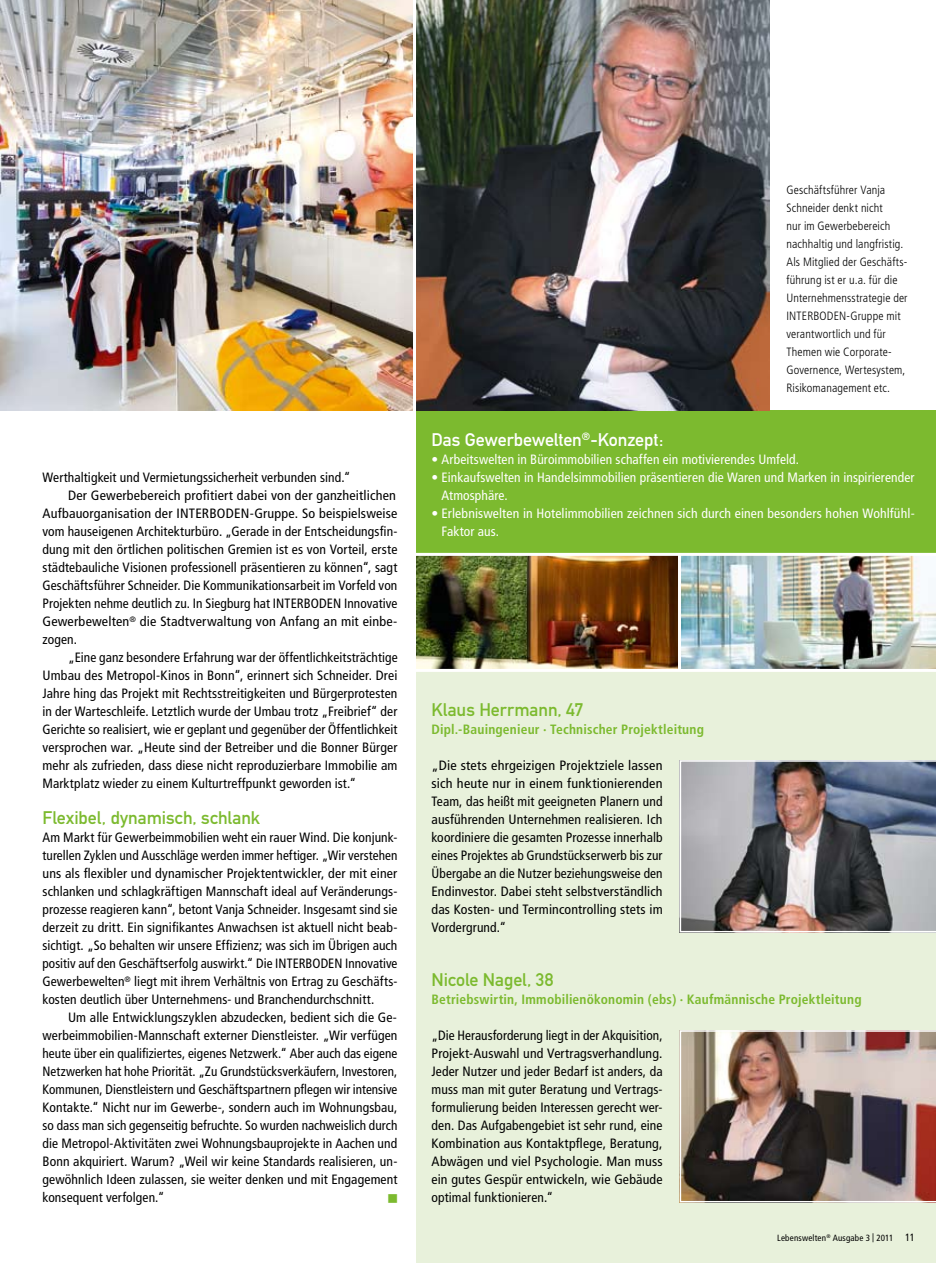
<style>
.page{position:relative;width:936px;height:1263px;background:#fff}
.page>*{position:absolute;margin:0;border:0;box-sizing:border-box;transform-origin:0 0}
.t1{font:18px "DIN Mittelschrift Alternate";color:#7cba2f}
.t2{font:18px "DIN Mittelschrift Alternate";letter-spacing:-.005em;color:#fff}
.t3{font:15px "Wingdings";color:#7cba2f}
.t4{font:condensed 13.5px/18px "Frutiger";letter-spacing:.01em;color:#000;text-align:justify}
.t5{font:condensed 13.5px/18px "Frutiger";letter-spacing:.01em;color:#000;text-align:justify;scale:1.05 1}
.t6{font:condensed 13.5px/18px "Frutiger";letter-spacing:.005em;color:#fff}
.t7{font:700 condensed 13.5px "Frutiger";letter-spacing:.015em;color:#7cba2f}
.t8{font:condensed 13.5px "Frutiger";letter-spacing:.01em;color:#000;scale:1.04 1}
.t9{font:300 condensed 12px/18px "Frutiger";letter-spacing:.01em;color:#000}
.t10{font:condensed 9px "Frutiger";letter-spacing:.02em;color:#000}
.s1{font-size:10.5px}
</style>
<div class="page">
<img style="left:0;top:0;width:769px;height:410px">
<img style="left:416px;top:556px;width:519px;height:113px">
<div style="left:414px;top:410px;width:521px;height:144px;background:#7cba2f"></div>
<div style="left:414px;top:670px;width:521px;height:593px;background:#e8f1db"></div>
<img style="left:679px;top:760px;width:256px;height:172px">
<img style="left:679px;top:1030px;width:256px;height:172px">
<hr style="left:678px;top:554px;width:3px;height:116px;background:#fff">
<hr style="left:413px;top:0;width:3px;height:1263px;background:#fff">
<hr style="left:414px;top:553px;width:521px;height:3px;background:#fff">
<hr style="left:414px;top:669px;width:521px;height:3px;background:#fff">
<p class="t4" style="left:43px;top:469px;width:309px">Werthaltigkeit und Vermietungssicherheit verbunden sind.“</p>
<p class="t5" style="left:68px;top:487px;width:314px">Der Gewerbebereich profitiert dabei von der ganzheitlichen</p>
<p class="t8" style="left:43px;top:506px;width:343px">Aufbauorganisation der INTERBODEN-Gruppe. So beispielsweise</p>
<p class="t4" style="left:43px;top:523px;width:356px">vom hauseigenen Architekturbüro. „Gerade in der Entscheidungsfin-</p>
<p class="t4" style="left:43px;top:541px;width:356px">dung mit den örtlichen politischen Gremien ist es von Vorteil, erste</p>
<p class="t4" style="left:43px;top:559px;width:356px">städtebauliche Visionen professionell präsentieren zu können“, sagt</p>
<p class="t4" style="left:43px;top:577px;width:356px">Geschäftsführer Schneider. Die Kommunikationsarbeit im Vorfeld von</p>
<p class="t4" style="left:43px;top:595px;width:356px">Projekten nehme deutlich zu. In Siegburg hat INTERBODEN Innovative</p>
<p class="t5" style="left:43px;top:613px;width:339px">Gewerbewelten<sup>®</sup> die Stadtverwaltung von Anfang an mit einbe-</p>
<p class="t4" style="left:43px;top:631px;width:36px">zogen.</p>
<p class="t4" style="left:68px;top:649px;width:331px">„Eine ganz besondere Erfahrung war der öffentlichkeitsträchtige</p>
<p class="t4" style="left:43px;top:667px;width:356px">Umbau des Metropol-Kinos in Bonn“, erinnert sich Schneider. Drei</p>
<p class="t4" style="left:43px;top:685px;width:356px">Jahre hing das Projekt mit Rechtsstreitigkeiten und Bürgerprotesten</p>
<p class="t4" style="left:43px;top:703px;width:356px">in der Warteschleife. Letztlich wurde der Umbau trotz „Freibrief“ der</p>
<p class="t4" style="left:43px;top:721px;width:356px">Gerichte so realisiert, wie er geplant und gegenüber der Öffentlichkeit</p>
<p class="t4" style="left:43px;top:739px;width:356px">versprochen war. „Heute sind der Betreiber und die Bonner Bürger</p>
<p class="t4" style="left:43px;top:757px;width:356px">mehr als zufrieden, dass diese nicht reproduzierbare Immobilie am</p>
<p class="t4" style="left:43px;top:775px;width:315px">Marktplatz wieder zu einem Kulturtreffpunkt geworden ist.“</p>
<h1 class="t1" style="left:43px;top:807px;width:219px">Flexibel, dynamisch, schlank</h1>
<p class="t4" style="left:43px;top:829px;width:356px">Am Markt für Gewerbeimmobilien weht ein rauer Wind. Die konjunk&shy;turellen Zyklen und Ausschläge werden immer heftiger. „Wir verstehen uns als flexibler und dynamischer Projektentwickler, der mit einer schlanken und schlagkräftigen Mannschaft ideal auf Veränderungs&shy;prozesse reagieren kann“, betont Vanja Schneider. Insgesamt sind sie derzeit zu dritt. Ein signifikantes Anwachsen ist aktuell nicht beab&shy;sichtigt. „So behalten wir unsere Effizienz; was sich im Übrigen auch positiv auf den Geschäftserfolg auswirkt.“ Die INTERBODEN Innovative Gewerbewelten<sup>®</sup> liegt mit ihrem Verhältnis von Ertrag zu Geschäfts&shy;kosten deutlich über Unternehmens- und Branchendurchschnitt.</p>
<p class="t4" style="left:43px;top:1009px;width:356px;text-indent:26px">Um alle Entwicklungszyklen abzudecken, bedient sich die Ge&shy;werbeimmobilien-Mannschaft externer Dienstleister. „Wir verfügen heute über ein qualifiziertes, eigenes Netzwerk.“ Aber auch das eigene Netzwerken hat hohe Priorität. „Zu Grundstücksverkäufern, Investoren, Kommunen, Dienstleistern und Geschäftspartnern pflegen wir intensive Kontakte.“ Nicht nur im Gewerbe-, sondern auch im Wohnungsbau, so dass man sich gegenseitig befruchte. So wurden nachweislich durch die Metropol-Aktivitäten zwei Wohnungsbauprojekte in Aachen und Bonn akquiriert. Warum? „Weil wir keine Standards realisieren, un&shy;gewöhnlich Ideen zulassen, sie weiter denken und mit Engagement konsequent verfolgen.“</p>
<p class="t3" style="left:387px;top:1190px;width:13px">■</p>
<p class="t9" style="left:786px;top:181px;width:123px">Geschäftsführer Vanja<br>Schneider denkt nicht<br>nur im Gewerbebereich nachhaltig und langfristig.<br>Als Mitglied der Geschäfts&shy;führung ist er u.a. für die<br>Unternehmensstrategie der<br>INTERBODEN-Gruppe mit verantwortlich und für<br>Themen wie Corporate-<br>Governence, Wertesystem,<br>Risikomanagement etc.</p>
<h1 class="t2" style="left:431px;top:429px;width:233px">Das Gewerbewelten<sup>®</sup>-Konzept:</h1>
<p class="t6" style="left:431px;top:451px;width:369px">• Arbeitswelten in Büroimmobilien schaffen ein motivierendes Umfeld.</p>
<p class="t6" style="left:441px;top:469px;width:474px;text-indent:-10px">• Einkaufswelten in Handelsimmobilien präsentieren die Waren und Marken in inspirierender<br>Atmosphäre.</p>
<p class="t6" style="left:441px;top:505px;width:474px;text-indent:-10px">• Erlebniswelten in Hotelimmobilien zeichnen sich durch einen besonders hohen Wohlfühl-<br>Faktor aus.</p>
<h1 class="t1" style="left:431px;top:699px;width:153px">Klaus Herrmann, 47</h1>
<p class="t7" style="left:431px;top:722px;width:274px">Dipl.-Bauingenieur · Technischer Projektleitung</p>
<p class="t5" style="left:431px;top:757px;width:222px">„Die stets ehrgeizigen Projektziele lassen sich heute nur in einem funktionierenden Team, das heißt mit geeigneten Planern und ausführenden Unternehmen realisieren. Ich koordiniere die gesamten Prozesse innerhalb eines Projektes ab Grundstückserwerb bis zur Übergabe an die Nutzer beziehungsweise den Endinvestor. Dabei steht selbstverständlich das Kosten- und Termincontrolling stets im Vordergrund.“</p>
<h1 class="t1" style="left:431px;top:969px;width:123px">Nicole Nagel, 38</h1>
<p class="t7" style="left:431px;top:992px;width:431px">Betriebswirtin, Immobilienökonomin (ebs) · Kaufmännische Projektleitung</p>
<p class="t4" style="left:431px;top:1027px;width:232px">„Die Herausforderung liegt in der Akquisition, Projekt-Auswahl und Vertragsverhandlung.<br>Jeder Nutzer und jeder Bedarf ist anders, da muss man mit guter Beratung und Vertrags&shy;formulierung beiden Interessen gerecht wer&shy;den. Das Aufgabengebiet ist sehr rund, eine Kombination aus Kontaktpflege, Beratung, Abwägen und viel Psychologie. Man muss ein gutes Gespür entwickeln, wie Gebäude optimal funktionieren.“</p>
<p class="t10" style="left:777px;top:1233px;width:139px">Lebenswelten<sup>®</sup> Ausgabe 3 | 2011 <span class="s1">11</span></p>
</div>
